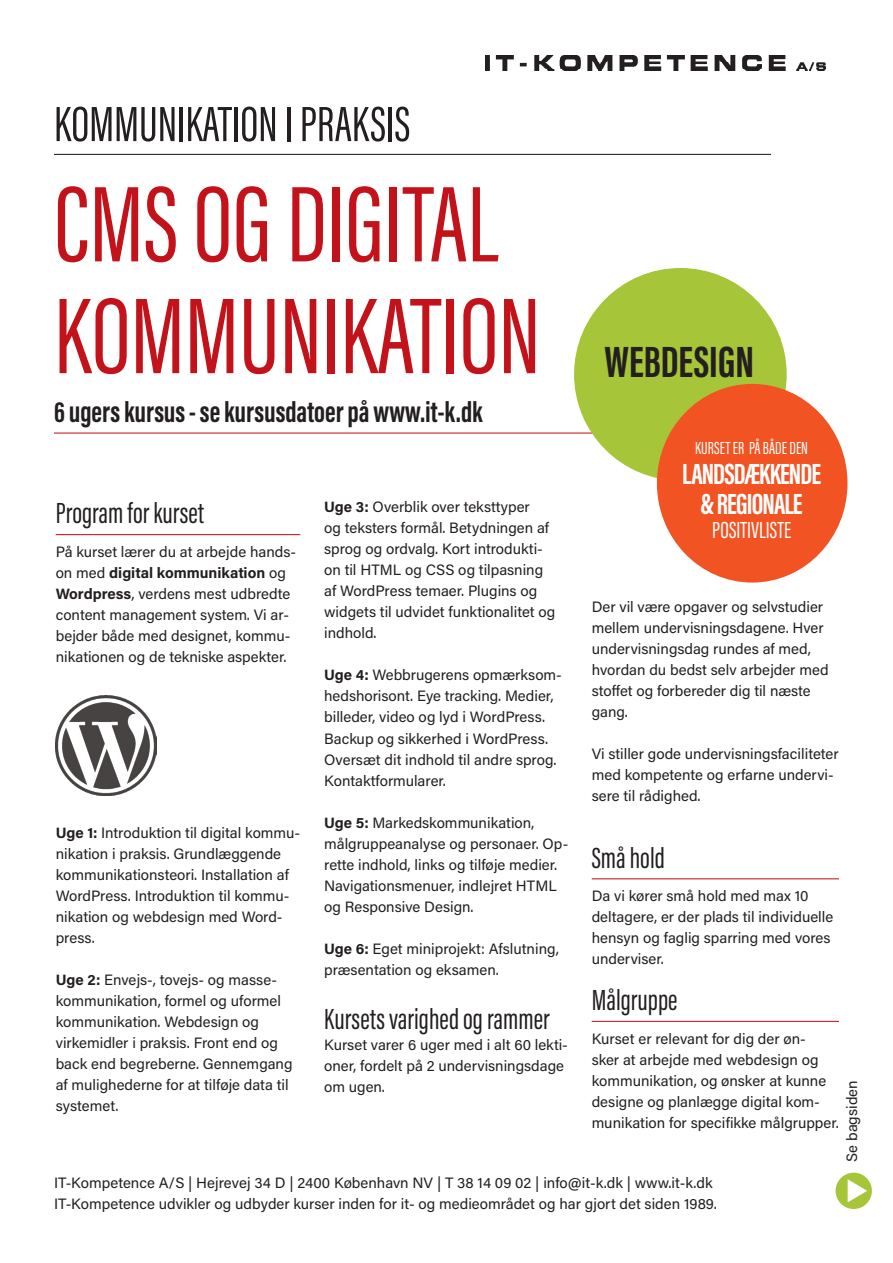
<style>
.page{position:relative;width:893px;height:1263px;background:#fff}
.page>*{position:absolute;margin:0;border:0;box-sizing:border-box;transform-origin:0 0}
.t1{font:111px "Acumin Pro Extra Cond";color:#c4121a}
.t2{font:51px "Acumin Pro Extra Cond";color:#231f20}
.TOP_lille{font:700 45px "Acumin Pro Extra Cond";color:#231f20}
.MR{font:700 30px "Acumin Pro Extra Cond";color:#231f20}
.MR-2{font:30px "Acumin Pro Extra Cond";color:#231f20}
.TOP_lille-2{font:700 30px "Acumin Pro Extra Cond";letter-spacing:-.03em;color:#fff}
.ORD{font:30px "Acumin Pro Extra Cond";color:#231f20}
.TOP_lille-3{font:24px "Acumin Pro Extra Cond";letter-spacing:.005em;color:#fff}
.TOP_lille-4{font:18px "Acumin Pro Extra Cond";color:#fff}
.ORD-2{font:15px/21px "Acumin Pro";color:#231f20}
.s1{font-weight:700}
</style>
<div class="page">
<hr style="left:54px;top:154px;width:717px;height:1px;background:#231f20">
<hr style="left:54px;top:432px;width:717px;height:2px;background:#c4121a">
<div style="left:574px;top:268px;width:213px;height:213px;background:#a6c539;border-radius:50%"></div>
<div style="left:657px;top:384px;width:190px;height:199px;background:#f15422;border-radius:50%"></div>
<hr style="left:56px;top:534px;width:244px;height:1px;background:#c4121a">
<img style="left:56px;top:695px;width:100px;height:100px">
<img style="left:485px;top:55px;width:340px;height:16px">
<div style="left:836px;top:1173px;width:36px;height:36px;background:#a6c539;border-radius:50%"></div>
<svg style="left:848px;top:1179px;width:19px;height:23px"></svg>
<hr style="left:592px;top:878px;width:247px;height:1px;background:#c4121a">
<hr style="left:592px;top:1021px;width:247px;height:1px;background:#c4121a">
<p class="t2" style="left:54px;top:93px;width:358px">KOMMUNIKATION I PRAKSIS</p>
<p class="t1" style="left:54px;top:157px;width:446px">CMS OG DIGITAL</p>
<p class="t1" style="left:54px;top:269px;width:488px">KOMMUNIKATION</p>
<p class="MR" style="left:54px;top:393px;width:430px">6 ugers kursus - se kursusdatoer på www.it-k.dk</p>
<p class="MR-2" style="left:56px;top:495px;width:150px">Program for kurset</p>
<p class="ORD-2" style="left:56px;top:541px;width:242px">På kurset lærer du at arbejde hands&shy;on med <span class="s1">digital kommunikation</span> og <span class="s1">Wordpress</span>, verdens mest udbredte content management system. Vi ar&shy;bejder både med designet, kommu&shy;nikationen og de tekniske aspekter.</p>
<p class="ORD-2" style="left:56px;top:821px;width:246px"><span class="s1">Uge 1:</span> Introduktion til digital kommu&shy;nikation i praksis. Grundlæggende kommunikationsteori. Installation af<br>WordPress. Introduktion til kommu&shy;nikation og webdesign med Word&shy;press.</p>
<p class="ORD-2" style="left:56px;top:968px;width:238px"><span class="s1">Uge 2:</span> Envejs-, tovejs- og masse&shy;kommunikation, formel og uformel kommunikation. Webdesign og virkemidler i praksis. Front end og back end begreberne. Gennemgang af mulighederne for at tilføje data til systemet.</p>
<p class="ORD-2" style="left:324px;top:496px;width:233px"><span class="s1">Uge 3:</span> Overblik over teksttyper<br>og teksters formål. Betydningen af sprog og ordvalg. Kort introdukti&shy;on til HTML og CSS og tilpasning af WordPress temaer. Plugins og widgets til udvidet funktionalitet og indhold.</p>
<p class="ORD-2" style="left:324px;top:664px;width:239px"><span class="s1">Uge 4:</span> Webbrugerens opmærksom&shy;hedshorisont. Eye tracking. Medier, billeder, video og lyd i WordPress.<br>Backup og sikkerhed i WordPress.<br>Oversæt dit indhold til andre sprog.<br>Kontaktformularer.</p>
<p class="ORD-2" style="left:324px;top:811px;width:246px"><span class="s1">Uge 5:</span> Markedskommunikation, målgruppeanalyse og personaer. Op&shy;rette indhold, links og tilføje medier.<br>Navigationsmenuer, indlejret HTML og Responsive Design.</p>
<p class="ORD-2" style="left:324px;top:937px;width:236px"><span class="s1">Uge 6:</span> Eget miniprojekt: Afslutning, præsentation og eksamen.</p>
<p class="ORD" style="left:324px;top:1000px;width:227px">Kursets varighed og rammer</p>
<p class="ORD-2" style="left:324px;top:1033px;width:245px">Kurset varer 6 uger med i alt 60 lekti&shy;oner, fordelt på 2 undervisningsdage om ugen.</p>
<p class="TOP_lille" style="left:605px;top:335px;width:151px">WEBDESIGN</p>
<p class="TOP_lille-4" style="left:695px;top:437px;width:114px">KURSET ER PÅ BÅDE DEN</p>
<p class="TOP_lille-2" style="left:682px;top:455px;width:140px">LANDSDÆKKENDE</p>
<p class="TOP_lille-2" style="left:701px;top:485px;width:104px">&amp; REGIONALE</p>
<p class="TOP_lille-3" style="left:712px;top:515px;width:80px">POSITIVLISTE</p>
<p class="ORD-2" style="left:592px;top:595px;width:238px">Der vil være opgaver og selvstudier mellem undervisningsdagene. Hver undervisningsdag rundes af med, hvordan du bedst selv arbejder med stoffet og forbereder dig til næste gang.</p>
<p class="ORD-2" style="left:592px;top:742px;width:249px">Vi stiller gode undervisningsfaciliteter med kompetente og erfarne undervi&shy;sere til rådighed.</p>
<p class="MR-2" style="left:592px;top:839px;width:75px">Små hold</p>
<p class="ORD-2" style="left:592px;top:885px;width:243px">Da vi kører små hold med max 10 deltagere, er der plads til individuelle hensyn og faglig sparring med vores underviser.</p>
<p class="MR-2" style="left:592px;top:982px;width:87px">Målgruppe</p>
<p class="ORD-2" style="left:592px;top:1027px;width:249px">Kurset er relevant for dig der øn-<br>sker at arbejde med webdesign og kommunikation, og ønsker at kunne designe og planlægge digital kom&shy;munikation for specifikke målgrupper.</p>
<p class="ORD-2" style="left:841px;top:1162px;width:83px;rotate:-90deg">Se bagsiden</p>
<p class="ORD-2" style="left:54px;top:1171px;width:660px">IT-Kompetence A/S | Hejrevej 34 D | 2400 København NV | T 38 14 09 02 | info@it-k.dk | www.it-k.dk</p>
<p class="ORD-2" style="left:54px;top:1192px;width:664px">IT-Kompetence udvikler og udbyder kurser inden for it- og medieområdet og har gjort det siden 1989.</p>
</div>
